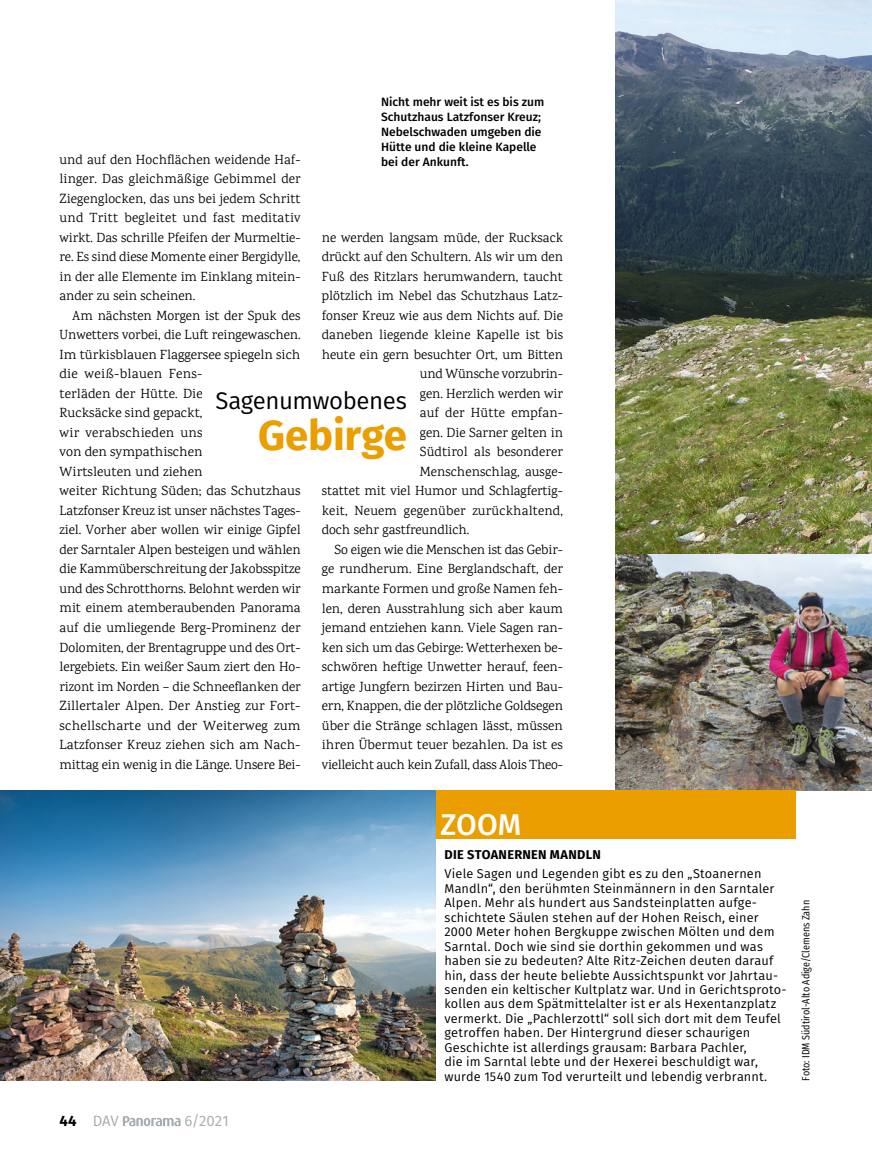
<style>
.page{position:relative;width:872px;height:1149px;background:#fff}
.page>*{position:absolute;margin:0;border:0;box-sizing:border-box;transform-origin:0 0}
.t1{font:700 42px "Fira Sans";letter-spacing:-.005em;color:#ea9e00}
.t2{font:500 30px "Fira Sans";color:#fff}
.t3{font:24px "Fira Sans";letter-spacing:-.02em;color:#000}
.t4{font:15px "Fira Sans";color:#a5acb0}
.t5{font:13.5px/19.5px "Karma";color:#000;text-align:justify}
.t6{font:13.5px "Karma";letter-spacing:.02em;color:#000}
.t7{font:12.75px/14.4px "Fira Sans";letter-spacing:.01em;color:#000}
.t8{font:700 12.75px "Fira Sans";letter-spacing:.025em;color:#000}
.t9{font:500 12px/15px "Fira Sans";color:#000}
.t10{font:10.5px "Fira Sans Condensed";color:#000}
.s1{font-weight:700;color:#000}
</style>
<div class="page">
<img style="left:615px;top:0;width:257px;height:790px">
<img style="left:0;top:790px;width:436px;height:290px">
<div style="left:436px;top:790px;width:359px;height:48px;background:#ea9e00"></div>
<svg style="left:123px;top:1116px;width:58px;height:9px"></svg>
<p class="t9" style="left:381px;top:93px;width:165px">Nicht mehr weit ist es bis zum<br>Schutzhaus Latzfonser Kreuz;<br>Nebelschwaden umgeben die<br>Hütte und die kleine Kapelle bei der Ankunft.</p>
<p class="t5" style="left:60px;top:149px;width:243px">und auf den Hochflächen weidende Haf&shy;linger. Das gleichmäßige Gebimmel der Ziegenglocken, das uns bei jedem Schritt und Tritt begleitet und fast meditativ wirkt. Das schrille Pfeifen der Murmeltie&shy;re. Es sind diese Momente einer Bergidylle, in der alle Elemente im Einklang mitein&shy;ander zu sein scheinen.</p>
<p class="t5" style="left:60px;top:305px;width:243px;text-align:left;text-indent:13px">Am nächsten Morgen ist der Spuk des Unwetters vorbei, die Luft reingewaschen.<br>Im türkisblauen Flaggersee spiegeln sich die weiß-blauen Fens-<br>terläden der Hütte. Die<br>Rucksäcke sind gepackt,<br>wir verabschieden uns<br>von den sympathischen<br>Wirtsleuten und ziehen<br>weiter Richtung Süden; das Schutzhaus Latzfonser Kreuz ist unser nächstes Tages&shy;ziel. Vorher aber wollen wir einige Gipfel der Sarntaler Alpen besteigen und wählen die Kammüberschreitung der Jakobsspitze und des Schrotthorns. Belohnt werden wir mit einem atemberaubenden Panorama auf die umliegende Berg-Prominenz der Dolomiten, der Brentagruppe und des Ort&shy;lergebiets. Ein weißer Saum ziert den Ho&shy;rizont im Norden – die Schneeflanken der Zillertaler Alpen. Der Anstieg zur Fort&shy;schellscharte und der Weiterweg zum Latzfonser Kreuz ziehen sich am Nach&shy;mittag ein wenig in die Länge. Unsere Bei-</p>
<p class="t5" style="left:322px;top:227px;width:243px">ne werden langsam müde, der Rucksack</p>
<p class="t5" style="left:322px;top:247px;width:242px">drückt auf den Schultern. Als wir um den</p>
<p class="t5" style="left:322px;top:266px;width:242px">Fuß des Ritzlars herumwandern, taucht</p>
<p class="t5" style="left:322px;top:286px;width:242px">plötzlich im Nebel das Schutzhaus Latz-</p>
<p class="t5" style="left:322px;top:305px;width:242px">fonser Kreuz wie aus dem Nichts auf. Die</p>
<p class="t5" style="left:322px;top:325px;width:243px">daneben liegende kleine Kapelle ist bis</p>
<p class="t5" style="left:322px;top:344px;width:243px">heute ein gern besuchter Ort, um Bitten</p>
<p class="t5" style="left:420px;top:364px;width:145px">und Wünsche vorzubrin-</p>
<p class="t5" style="left:420px;top:383px;width:145px">gen. Herzlich werden wir</p>
<p class="t5" style="left:420px;top:403px;width:145px">auf der Hütte empfan-</p>
<p class="t5" style="left:420px;top:422px;width:145px">gen. Die Sarner gelten in</p>
<p class="t5" style="left:420px;top:442px;width:145px">Südtirol als besonderer</p>
<p class="t5" style="left:420px;top:461px;width:145px">Menschenschlag, ausge-</p>
<p class="t5" style="left:322px;top:481px;width:242px">stattet mit viel Humor und Schlagfertig-</p>
<p class="t6" style="left:322px;top:502px;width:243px">keit, Neuem gegenüber zurückhaltend,</p>
<p class="t5" style="left:322px;top:520px;width:149px">doch sehr gastfreundlich.</p>
<p class="t5" style="left:334px;top:539px;width:230px">So eigen wie die Menschen ist das Gebir-</p>
<p class="t5" style="left:322px;top:559px;width:243px">ge rundherum. Eine Berglandschaft, der</p>
<p class="t5" style="left:322px;top:578px;width:242px">markante Formen und große Namen feh-</p>
<p class="t5" style="left:322px;top:598px;width:242px">len, deren Ausstrahlung sich aber kaum</p>
<p class="t5" style="left:322px;top:617px;width:242px">jemand entziehen kann. Viele Sagen ran-</p>
<p class="t5" style="left:322px;top:637px;width:242px">ken sich um das Gebirge: Wetterhexen be-</p>
<p class="t5" style="left:322px;top:656px;width:242px">schwören heftige Unwetter herauf, feen-</p>
<p class="t5" style="left:322px;top:676px;width:242px">artige Jungfern bezirzen Hirten und Bau-</p>
<p class="t5" style="left:322px;top:695px;width:242px">ern, Knappen, die der plötzliche Goldsegen</p>
<p class="t5" style="left:322px;top:715px;width:242px">über die Stränge schlagen lässt, müssen</p>
<p class="t5" style="left:322px;top:734px;width:242px">ihren Übermut teuer bezahlen. Da ist es</p>
<p class="t5" style="left:322px;top:754px;width:242px">vielleicht auch kein Zufall, dass Alois Theo-</p>
<h3 class="t3" style="left:215px;top:383px;width:193px">Sagenumwobenes</h3>
<h1 class="t1" style="left:258px;top:400px;width:150px">Gebirge</h1>
<p class="t4" style="left:60px;top:1109px;width:61px"><span class="s1">44</span> DAV</p>
<p class="t4" style="left:184px;top:1109px;width:46px">6/2021</p>
<h2 class="t2" style="left:440px;top:799px;width:83px">ZOOM</h2>
<p class="t8" style="left:444px;top:843px;width:158px">DIE STOANERNEN MANDLN</p>
<p class="t7" style="left:444px;top:865px;width:344px">Viele Sagen und Legenden gibt es zu den „Stoanernen Mandln“, den berühmten Steinmännern in den Sarntaler Alpen. Mehr als hundert aus Sandsteinplatten aufge&shy;schichtete Säulen stehen auf der Hohen Reisch, einer 2000 Meter hohen Bergkuppe zwischen Mölten und dem Sarntal. Doch wie sind sie dorthin gekommen und was haben sie zu bedeuten? Alte Ritz-Zeichen deuten darauf hin, dass der heute beliebte Aussichtspunkt vor Jahrtau&shy;senden ein keltischer Kultplatz war. Und in Gerichtsproto&shy;kollen aus dem Spätmittelalter ist er als Hexentanzplatz vermerkt. Die „Pachlerzottl“ soll sich dort mit dem Teufel getroffen haben. Der Hintergrund dieser schaurigen Geschichte ist allerdings grausam: Barbara Pachler,<br>die im Sarntal lebte und der Hexerei beschuldigt war, wurde 1540 zum Tod verurteilt und lebendig verbrannt.</p>
<p class="t10" style="left:796px;top:1080px;width:182px;rotate:-90deg">Foto: IDM Südtirol-Alto Adige/Clemens Zahn</p>
</div>
